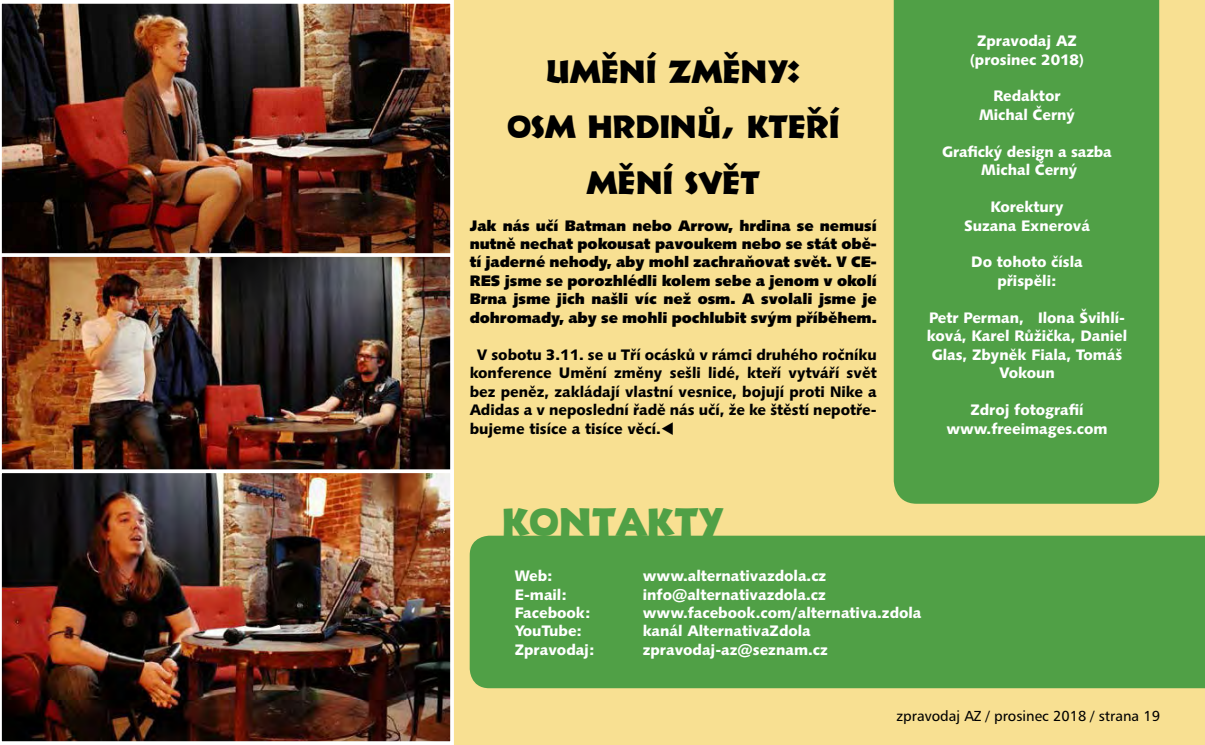
<style>
.page{position:relative;width:1205px;height:745px;background:#fff}
.page>*{position:absolute;margin:0;border:0;box-sizing:border-box;transform-origin:0 0}
.t1{font:40px "Informal 011 AT";color:#50a046}
.t2{font:32.5px/55.2px "Informal 011 AT";color:#000;text-align:center}
.t3{font:15.25px/18.4px "Humanist 531 AT Black A";color:#fff;text-align:center}
.t4{font:15.25px/18.4px "Humanist 531 AT Ultra Black A";color:#000;text-align:justify}
.t5{font:15.25px/18.4px "Humanist 531 AT Black A";color:#000;text-align:justify}
.t6{font:14.5px "Humanist 777 AT Roman B";color:#000}
</style>
<div class="page">
<div style="left:0;top:0;width:1205px;height:744px;background:#f8e092"></div>
<div style="left:894px;top:0;width:265px;height:503px;background:#50a046"></div>
<div style="left:470px;top:535px;width:735px;height:152px;background:#50a046"></div>
<img style="left:0;top:0;width:454px;height:253px">
<img style="left:0;top:253px;width:454px;height:216px">
<img style="left:0;top:469px;width:454px;height:275px">
<h2 class="t2" style="left:507px;top:44px;width:334px">UMĚNÍ ZMĚNY:<br>OSM HRDINŮ, KTEŘÍ<br>MĚNÍ SVĚT</h2>
<p class="t4" style="left:470px;top:216px;width:409px">Jak nás učí Batman nebo Arrow, hrdina se nemusí nutně nechat pokousat pavoukem nebo se stát obě&shy;tí jaderné nehody, aby mohl zachraňovat svět. V CE-RES jsme se porozhlédli kolem sebe a jenom v okolí Brna jsme jich našli víc než osm. A svolali jsme je dohromady, aby se mohli pochlubit svým příběhem.</p>
<p class="t5" style="left:470px;top:345px;width:409px;text-indent:7px">V sobotu 3.11. se u Tří ocásků v rámci druhého ročníku konference Umění změny sešli lidé, kteří vytváří svět bez peněz, zakládají vlastní vesnice, bojují proti Nike a Adidas a v neposlední řadě nás učí, že ke štěstí nepotře&shy;bujeme tisíce a tisíce věcí.▼</p>
<p class="t3" style="left:970px;top:31px;width:116px">Zpravodaj AZ (prosinec 2018)</p>
<p class="t3" style="left:979px;top:87px;width:98px">Redaktor<br>Michal Černý</p>
<p class="t3" style="left:942px;top:142px;width:171px">Grafický design a sazba<br>Michal Černý</p>
<p class="t3" style="left:964px;top:197px;width:127px">Korektury<br>Suzana Exnerová</p>
<p class="t3" style="left:971px;top:252px;width:113px">Do tohoto čísla přispěli:</p>
<p class="t3" style="left:927px;top:308px;width:202px">Petr Perman, Ilona Švihlí&shy;ková, Karel Růžička, Daniel<br>Glas, Zbyněk Fiala, Tomáš<br>Vokoun</p>
<p class="t3" style="left:946px;top:400px;width:163px">Zdroj fotografií www.freeimages.com</p>
<h1 class="t1" style="left:502px;top:497px;width:225px">KONTAKTY</h1>
<p class="t3" style="left:515px;top:566px;width:39px">Web:</p>
<p class="t3" style="left:643px;top:566px;width:185px">www.alternativazdola.cz</p>
<p class="t3" style="left:515px;top:584px;width:54px">E-mail:</p>
<p class="t3" style="left:643px;top:584px;width:185px">info@alternativazdola.cz</p>
<p class="t3" style="left:515px;top:602px;width:77px">Facebook:</p>
<p class="t3" style="left:643px;top:602px;width:280px">www.facebook.com/alternativa.zdola</p>
<p class="t3" style="left:515px;top:621px;width:69px">YouTube:</p>
<p class="t3" style="left:643px;top:621px;width:169px">kanál AlternativaZdola</p>
<p class="t3" style="left:515px;top:639px;width:81px">Zpravodaj:</p>
<p class="t3" style="left:643px;top:639px;width:186px">zpravodaj-az@seznam.cz</p>
<p class="t6" style="left:896px;top:706px;width:265px">zpravodaj AZ / prosinec 2018 / strana 19</p>
</div>
